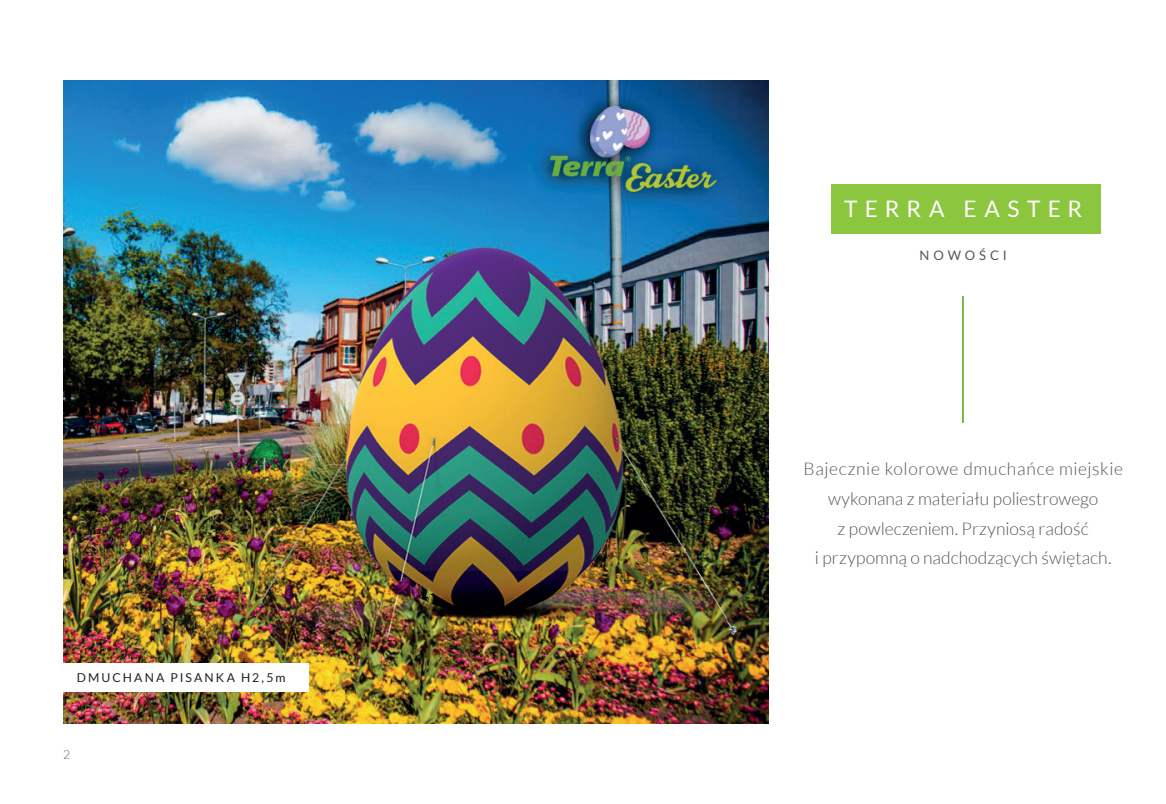
<style>
.page{position:relative;width:1166px;height:804px;background:#fff}
.page>*{position:absolute;margin:0;border:0;box-sizing:border-box;transform-origin:0 0}
.t1{font:22.75px "Lato";letter-spacing:.315em;color:#fff}
.t2{font:300 17.5px/29.8px "Lato";letter-spacing:.005em;color:#535758;text-align:center}
.t3{font:13.12px "Lato";letter-spacing:.285em;color:#535758}
.t4{font:300 12.42px "Lato";color:#666a6b}
.t5{font:12.25px "Lato";letter-spacing:.17em;color:#231f20}
</style>
<div class="page">
<div style="left:831px;top:185px;width:270px;height:49px;background:#8bc63e"></div>
<hr style="left:962px;top:297px;width:2px;height:126px;background:#80b941">
<img style="left:63px;top:80px;width:705px;height:643px">
<div style="left:62px;top:663px;width:247px;height:28px;background:#fff"></div>
<p class="t5" style="left:77px;top:670px;width:210px">DMUCHANA PISANKA H2,5m</p>
<p class="t4" style="left:63px;top:748px;width:9px">2</p>
<h1 class="t1" style="left:844px;top:196px;width:239px">TERRA EASTER</h1>
<p class="t3" style="left:919px;top:248px;width:89px">NOWOŚCI</p>
<p class="t2" style="left:803px;top:454px;width:321px">Bajecznie kolorowe dmuchańce miejskie wykonana z materiału poliestrowego<br>z powleczeniem. Przyniosą radość<br>i przypomną o nadchodzących świętach.</p>
</div>
